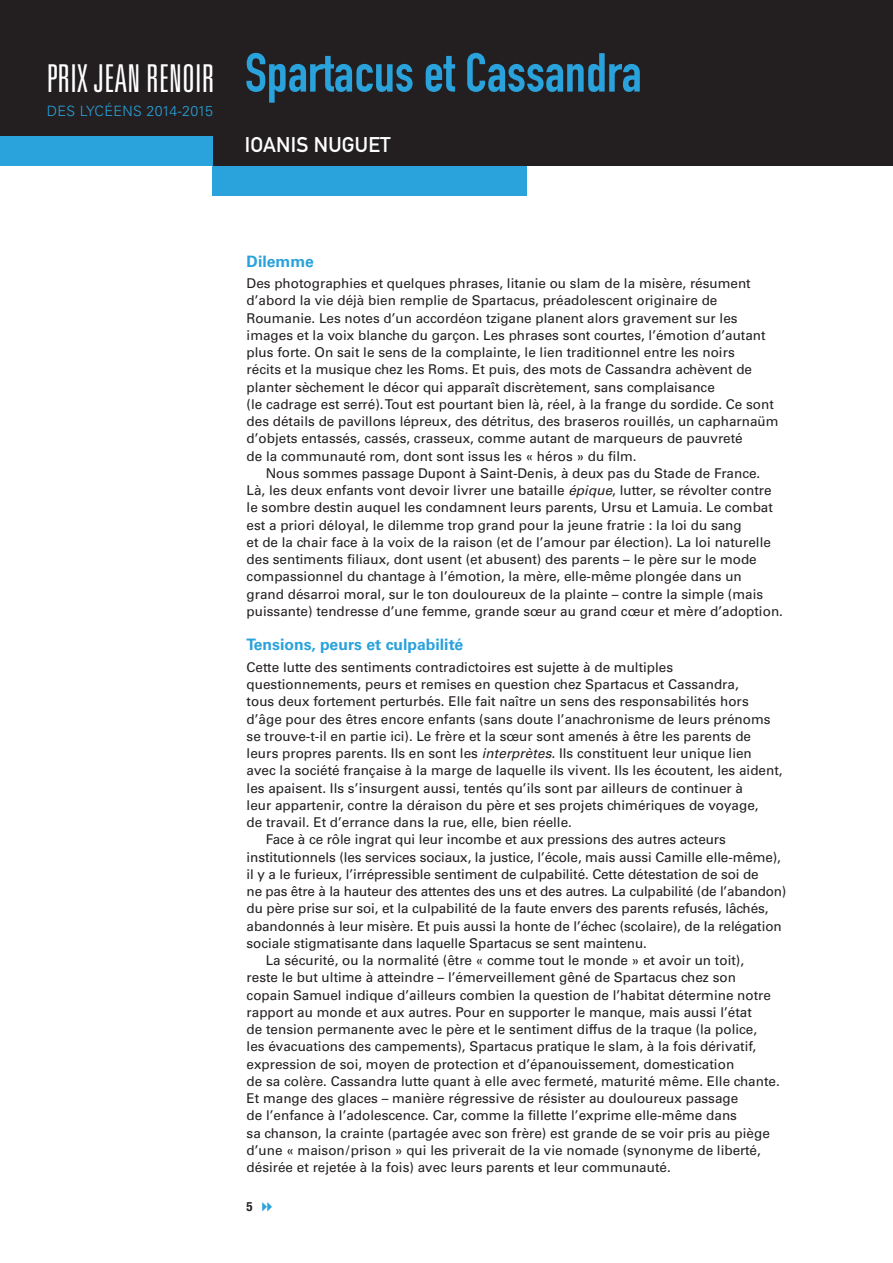
<style>
.page{position:relative;width:893px;height:1263px;background:#fff}
.page>*{position:absolute;margin:0;border:0;box-sizing:border-box;transform-origin:0 0}
.Titre_00_Film{font:54px "DIN Engschrift Std";color:#2aa2db}
.t1{font:300 ultra-condensed 38.4px "Univers LT Std";letter-spacing:.005em;color:#fff}
.Titre_00_Réalisateur{font:21px "DIN Mittelschrift Std";letter-spacing:.01em;color:#fff}
.Titre_02{font:700 15.75px "Univers LT Std";color:#2aa2db}
.t2{font:300 14.25px "Univers LT Std";letter-spacing:.025em;color:#2aa2db}
.Txt_courant_Alinéa{font:13.5px/17.2px "Univers LT Std";color:#231f20}
.Txt_courant{font:13.5px/17.2px "Univers LT Std";color:#231f20}
.t3{font:700 condensed 12.75px "Helvetica Neue LT Std";color:#231f20}
.s1{font-style:italic}
</style>
<div class="page">
<div style="left:0;top:0;width:893px;height:166px;background:#231f20"></div>
<div style="left:0;top:136px;width:213px;height:30px;background:#2aa2db"></div>
<div style="left:213px;top:166px;width:314px;height:30px;background:#2aa2db"></div>
<p class="t1" style="left:47px;top:58px;width:169px">PRIX JEAN RENOIR</p>
<p class="t2" style="left:47px;top:102px;width:168px">DES LYCÉENS 2014-2015</p>
<p class="Titre_00_Film" style="left:245px;top:41px;width:398px">Spartacus et Cassandra</p>
<p class="Titre_00_Réalisateur" style="left:245px;top:132px;width:147px">IOANIS NUGUET</p>
<p class="Titre_02" style="left:247px;top:252px;width:69px">Dilemme</p>
<p class="Txt_courant" style="left:247px;top:275px;width:533px">Des photographies et quelques phrases, litanie ou slam de la misère, résument d’abord la vie déjà bien remplie de Spartacus, préadolescent originaire de Roumanie. Les notes d’un accordéon tzigane planent alors gravement sur les images et la voix blanche du garçon. Les phrases sont courtes, l’émotion d’autant plus forte. On sait le sens de la complainte, le lien traditionnel entre les noirs<br>récits et la musique chez les Roms. Et puis, des mots de Cassandra achèvent de planter sèchement le décor qui apparaît discrètement, sans complaisance<br>(le cadrage est serré). Tout est pourtant bien là, réel, à la frange du sordide. Ce sont des détails de pavillons lépreux, des détritus, des braseros rouillés, un capharnaüm d’objets entassés, cassés, crasseux, comme autant de marqueurs de pauvreté<br>de la communauté rom, dont sont issus les « héros » du film.</p>
<p class="Txt_courant_Alinéa" style="left:247px;top:464px;width:538px;text-indent:19px">Nous sommes passage Dupont à Saint-Denis, à deux pas du Stade de France.<br>Là, les deux enfants vont devoir livrer une bataille <span class="s1">épique</span>, lutter, se révolter contre le sombre destin auquel les condamnent leurs parents, Ursu et Lamuia. Le combat est a priori déloyal, le dilemme trop grand pour la jeune fratrie : la loi du sang<br>et de la chair face à la voix de la raison (et de l’amour par élection). La loi naturelle des sentiments filiaux, dont usent (et abusent) des parents – le père sur le mode compassionnel du chantage à l’émotion, la mère, elle-même plongée dans un<br>grand désarroi moral, sur le ton douloureux de la plainte – contre la simple (mais puissante) tendresse d’une femme, grande sœur au grand cœur et mère d’adoption.</p>
<p class="Titre_02" style="left:247px;top:635px;width:218px">Tensions, peurs et culpabilité</p>
<p class="Txt_courant" style="left:247px;top:658px;width:537px">Cette lutte des sentiments contradictoires est sujette à de multiples questionnements, peurs et remises en question chez Spartacus et Cassandra,<br>tous deux fortement perturbés. Elle fait naître un sens des responsabilités hors d’âge pour des êtres encore enfants (sans doute l’anachronisme de leurs prénoms se trouve-t-il en partie ici). Le frère et la sœur sont amenés à être les parents de leurs propres parents. Ils en sont les <span class="s1">interprètes.</span> Ils constituent leur unique lien avec la société française à la marge de laquelle ils vivent. Ils les écoutent, les aident, les apaisent. Ils s’insurgent aussi, tentés qu’ils sont par ailleurs de continuer à<br>leur appartenir, contre la déraison du père et ses projets chimériques de voyage,<br>de travail. Et d’errance dans la rue, elle, bien réelle.</p>
<p class="Txt_courant_Alinéa" style="left:247px;top:831px;width:541px;text-indent:19px">Face à ce rôle ingrat qui leur incombe et aux pressions des autres acteurs institutionnels (les services sociaux, la justice, l’école, mais aussi Camille elle-même), il y a le furieux, l’irrépressible sentiment de culpabilité. Cette détestation de soi de<br>ne pas être à la hauteur des attentes des uns et des autres. La culpabilité (de l’abandon) du père prise sur soi, et la culpabilité de la faute envers des parents refusés, lâchés, abandonnés à leur misère. Et puis aussi la honte de l’échec (scolaire), de la relégation sociale stigmatisante dans laquelle Spartacus se sent maintenu.</p>
<p class="Txt_courant_Alinéa" style="left:247px;top:952px;width:535px;text-indent:19px">La sécurité, ou la normalité (être « comme tout le monde » et avoir un toit),<br>reste le but ultime à atteindre – l’émerveillement gêné de Spartacus chez son copain Samuel indique d’ailleurs combien la question de l’habitat détermine notre rapport au monde et aux autres. Pour en supporter le manque, mais aussi l’état<br>de tension permanente avec le père et le sentiment diffus de la traque (la police,<br>les évacuations des campements), Spartacus pratique le slam, à la fois dérivatif, expression de soi, moyen de protection et d’épanouissement, domestication<br>de sa colère. Cassandra lutte quant à elle avec fermeté, maturité même. Elle chante.<br>Et mange des glaces – manière régressive de résister au douloureux passage<br>de l’enfance à l’adolescence. Car, comme la fillette l’exprime elle-même dans<br>sa chanson, la crainte (partagée avec son frère) est grande de se voir pris au piège d’une « maison/prison » qui les priverait de la vie nomade (synonyme de liberté, désirée et rejetée à la fois) avec leurs parents et leur communauté.</p>
<p class="t3" style="left:247px;top:1199px;width:8px">5</p>
</div>
